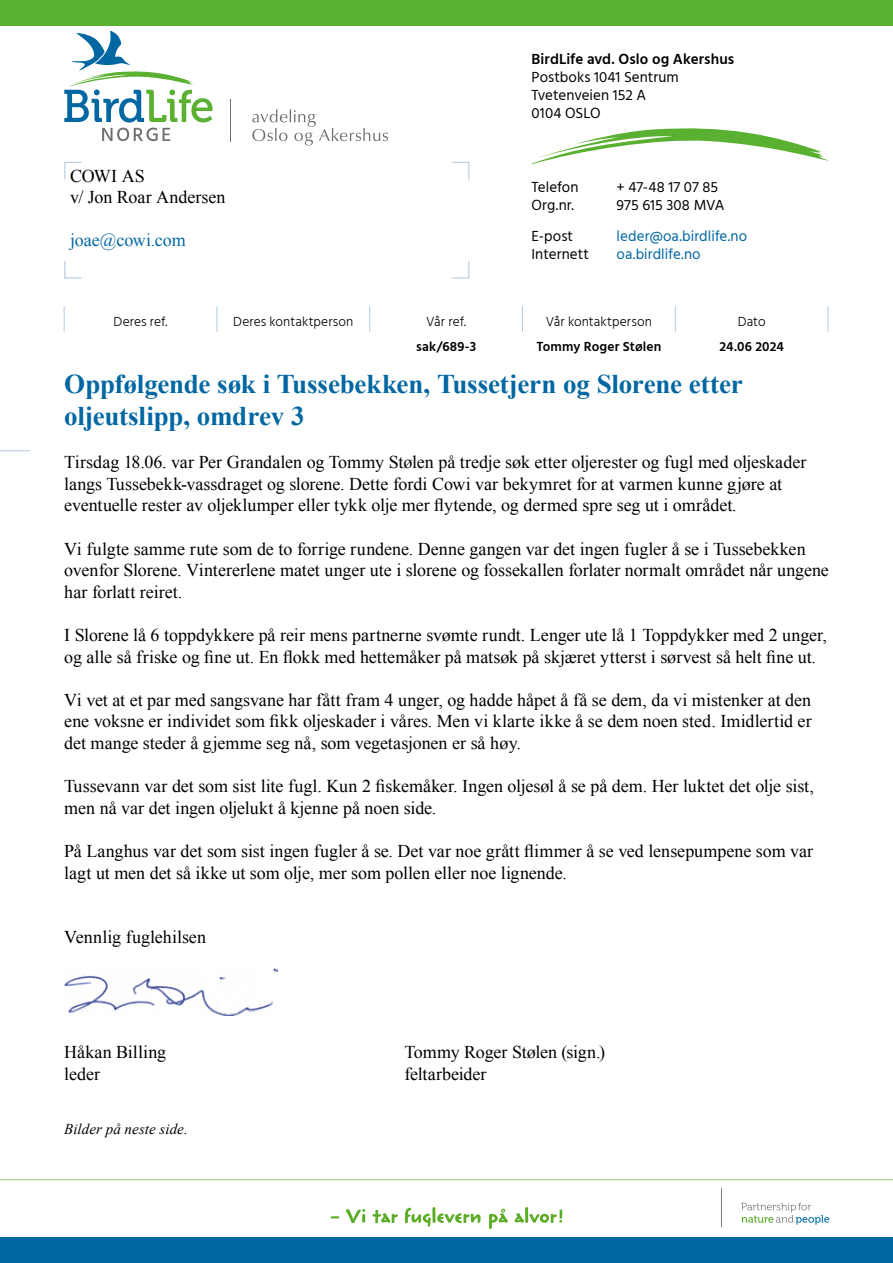
<style>
.page{position:relative;width:893px;height:1263px;background:#fff}
.page>*{position:absolute;margin:0;border:0;box-sizing:border-box;transform-origin:0 0}
.t1{font:700 27px/32.4px "Times New Roman";letter-spacing:-.01em;color:#0067a2}
.t2{font:18px/21.6px "Times New Roman";letter-spacing:-.005em;color:#000}
.t3{font:18px "Times New Roman";letter-spacing:-.005em;color:#0067a2}
.t4{font:15px/18px "Hind Madurai";letter-spacing:.005em;color:#000}
.t5{font:15px "Hind Madurai";letter-spacing:.005em;color:#0067a2}
.t6{font:600 15px "Hind Madurai";letter-spacing:.005em;color:#000}
.t7{font:italic 15px "Times New Roman";letter-spacing:.005em;color:#000}
.t8{font:300 13.5px "Hind Madurai";letter-spacing:.005em;color:#000}
.t9{font:600 13.5px "Hind Madurai";letter-spacing:.01em;color:#000}
</style>
<div class="page">
<div style="left:0;top:1237px;width:893px;height:26px;background:#0067a2"></div>
<div style="left:0;top:0;width:893px;height:26px;background:#5ab031"></div>
<svg style="left:741px;top:1203px;width:88px;height:22px"></svg>
<hr style="left:721px;top:1188px;width:1px;height:39px;background:#7c7b7b">
<svg style="left:331px;top:1209px;width:34px;height:14px"></svg>
<svg style="left:372px;top:1210px;width:26px;height:13px"></svg>
<svg style="left:405px;top:1207px;width:76px;height:20px"></svg>
<svg style="left:489px;top:1209px;width:19px;height:20px"></svg>
<svg style="left:515px;top:1207px;width:47px;height:16px"></svg>
<svg style="left:531px;top:128px;width:298px;height:36px"></svg>
<hr style="left:231px;top:99px;width:1px;height:42px;background:#706f6f">
<svg style="left:252px;top:109px;width:136px;height:37px"></svg>
<svg style="left:64px;top:31px;width:149px;height:110px"></svg>
<svg style="left:64px;top:306px;width:1px;height:26px"></svg>
<svg style="left:217px;top:306px;width:1px;height:26px"></svg>
<svg style="left:369px;top:306px;width:1px;height:26px"></svg>
<svg style="left:522px;top:306px;width:1px;height:26px"></svg>
<svg style="left:675px;top:306px;width:1px;height:26px"></svg>
<svg style="left:828px;top:306px;width:1px;height:26px"></svg>
<img style="left:64px;top:968px;width:214px;height:47px">
<hr style="left:0;top:1179px;width:893px;height:1px;background:#a1cb79">
<svg style="left:64px;top:162px;width:17px;height:17px"></svg>
<svg style="left:452px;top:162px;width:17px;height:17px"></svg>
<svg style="left:64px;top:261px;width:17px;height:18px"></svg>
<svg style="left:452px;top:261px;width:17px;height:18px"></svg>
<hr style="left:0;top:450px;width:30px;height:1px;background:#b3cae4">
<p class="t2" style="left:70px;top:164px;width:157px">COWI AS<br>v/ Jon Roar Andersen</p>
<p class="t3" style="left:70px;top:228px;width:117px">joae@cowi.com</p>
<p class="t6" style="left:531px;top:50px;width:204px">BirdLife avd. Oslo og Akershus</p>
<p class="t4" style="left:531px;top:69px;width:149px">Postboks 1041 Sentrum<br>Tvetenveien 152 A<br>0104 OSLO</p>
<p class="t4" style="left:531px;top:179px;width:49px">Telefon</p>
<p class="t4" style="left:617px;top:179px;width:103px">+ 47-48 17 07 85</p>
<p class="t4" style="left:531px;top:197px;width:44px">Org.nr.</p>
<p class="t4" style="left:617px;top:197px;width:109px">975 615 308 MVA</p>
<p class="t4" style="left:531px;top:227px;width:43px">E-post</p>
<p class="t5" style="left:617px;top:227px;width:132px">leder@oa.birdlife.no</p>
<p class="t4" style="left:531px;top:245px;width:59px">Internett</p>
<p class="t5" style="left:617px;top:245px;width:86px">oa.birdlife.no</p>
<p class="t8" style="left:114px;top:313px;width:55px">Deres ref.</p>
<p class="t8" style="left:233px;top:313px;width:122px">Deres kontaktperson</p>
<p class="t8" style="left:426px;top:313px;width:41px">Vår ref.</p>
<p class="t8" style="left:546px;top:313px;width:108px">Vår kontaktperson</p>
<p class="t8" style="left:738px;top:313px;width:29px">Dato</p>
<p class="t9" style="left:416px;top:338px;width:62px">sak/689-3</p>
<p class="t9" style="left:536px;top:338px;width:127px">Tommy Roger Stølen</p>
<p class="t9" style="left:719px;top:338px;width:66px">24.06 2024</p>
<h1 class="t1" style="left:64px;top:367px;width:680px">Oppfølgende søk i Tussebekken, Tussetjern og Slorene etter oljeutslipp, omdrev 3</h1>
<p class="t2" style="left:64px;top:451px;width:744px">Tirsdag 18.06. var Per Grandalen og Tommy Stølen på tredje søk etter oljerester og fugl med oljeskader langs Tussebekk-vassdraget og slorene. Dette fordi Cowi var bekymret for at varmen kunne gjøre at eventuelle rester av oljeklumper eller tykk olje mer flytende, og dermed spre seg ut i området.</p>
<p class="t2" style="left:64px;top:537px;width:766px">Vi fulgte samme rute som de to forrige rundene. Denne gangen var det ingen fugler å se i Tussebekken ovenfor Slorene. Vintererlene matet unger ute i slorene og fossekallen forlater normalt området når ungene har forlatt reiret.</p>
<p class="t2" style="left:64px;top:624px;width:764px">I Slorene lå 6 toppdykkere på reir mens partnerne svømte rundt. Lenger ute lå 1 Toppdykker med 2 unger, og alle så friske og fine ut. En flokk med hettemåker på matsøk på skjæret ytterst i sørvest så helt fine ut.</p>
<p class="t2" style="left:64px;top:689px;width:749px;text-align:justify">Vi vet at et par med sangsvane har fått fram 4 unger, og hadde håpet å få se dem, da vi mistenker at den ene voksne er individet som fikk oljeskader i våres. Men vi klarte ikke å se dem noen sted. Imidlertid er det mange steder å gjemme seg nå, som vegetasjonen er så høy.</p>
<p class="t2" style="left:64px;top:775px;width:751px">Tussevann var det som sist lite fugl. Kun 2 fiskemåker. Ingen oljesøl å se på dem. Her luktet det olje sist, men nå var det ingen oljelukt å kjenne på noen side.</p>
<p class="t2" style="left:64px;top:840px;width:750px">På Langhus var det som sist ingen fugler å se. Det var noe grått flimmer å se ved lensepumpene som var lagt ut men det så ikke ut som olje, mer som pollen eller noe lignende.</p>
<p class="t2" style="left:64px;top:926px;width:143px">Vennlig fuglehilsen</p>
<p class="t2" style="left:64px;top:1041px;width:103px">Håkan Billing</p>
<p class="t2" style="left:404px;top:1041px;width:202px">Tommy Roger Stølen (sign.)</p>
<p class="t2" style="left:64px;top:1063px;width:37px">leder</p>
<p class="t2" style="left:404px;top:1063px;width:84px">feltarbeider</p>
<p class="t7" style="left:64px;top:1118px;width:125px">Bilder på neste side.</p>
</div>
